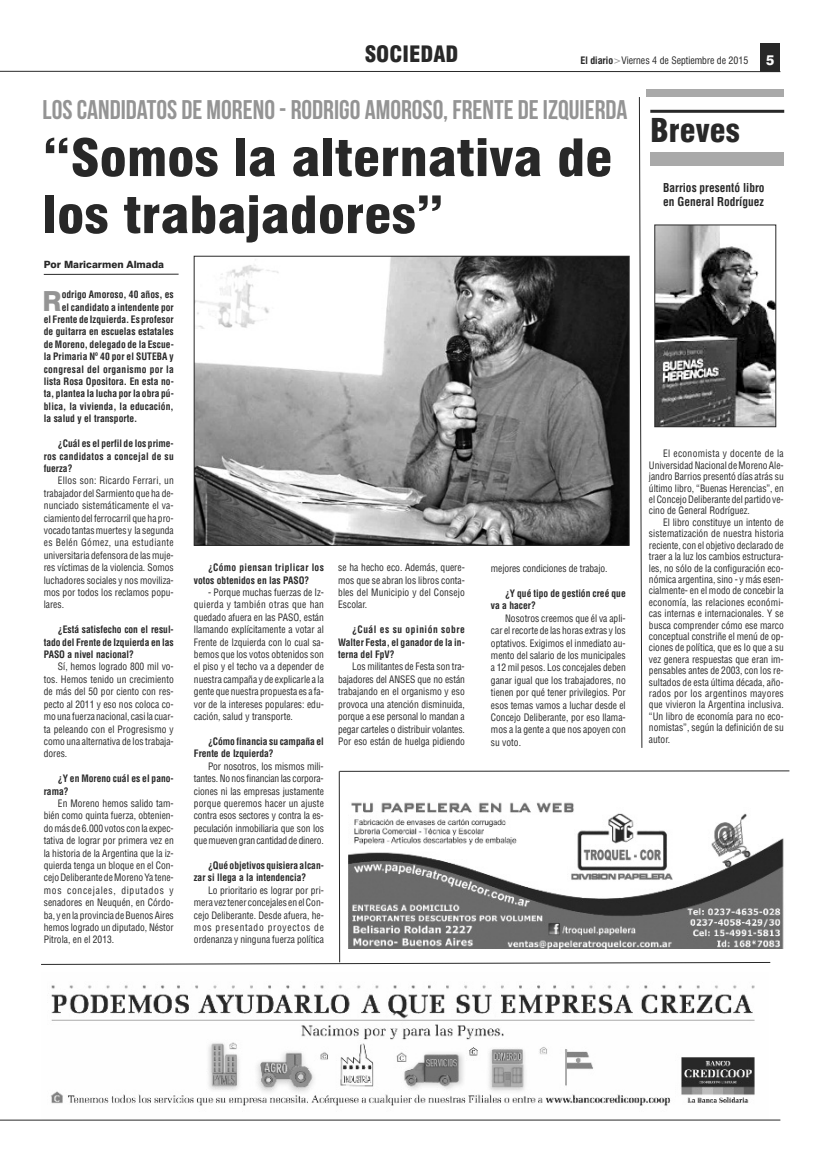
<style>
.page{position:relative;width:823px;height:1163px;background:#fff}
.page>*{position:absolute;margin:0;border:0;box-sizing:border-box;transform-origin:0 0}
.t1{font:900 condensed 50px/57px "Swiss 721 BT";color:#282828;scale:1.1 1}
.t2{font:900 condensed 32px "Swiss 721 BT";color:#282828}
.t3{font:800 27.7px "Swiss 721 BT";color:#949494;scale:.95 1}
.t4{font:27px "Bebas Neue";color:#949494}
.t5{font:900 condensed 22px "Swiss 721 BT";color:#282828}
.t6{font:700 condensed 12px/14px "Helvetica";color:#282828;scale:.95 1}
.t7{font:condensed 10px/12.4px "Helvetica";color:#282828;text-align:justify;scale:.95 1}
.t8{font:700 condensed 10px/12.4px "Helvetica";letter-spacing:.005em;color:#282828;scale:.95 1}
.t9{font:700 condensed 10px/12.4px "Helvetica";letter-spacing:.035em;color:#282828;scale:.95 1}
.t10{font:condensed 10px "Swiss 721 BT";color:#282828}
.t11{font:700 condensed 10px "Helvetica";letter-spacing:.03em;color:#282828;scale:.95 1}
.t12{font:800 10px "Swiss 721 BT";color:#282828}
.s1{font-weight:700}
.s2{color:#949494}
.s3{font-weight:800;font-stretch:normal;font-size:14px;color:#fff}
</style>
<div class="page">
<div style="left:759px;top:43px;width:20px;height:28px;background:#282828"></div>
<svg style="left:0;top:70px;width:781px;height:3px"></svg>
<hr style="left:0;top:1119px;width:780px;height:1px;background:#282828">
<img style="left:196px;top:258px;width:431px;height:285px">
<div style="left:194px;top:256px;width:435px;height:289px;border:1px solid #282828"></div>
<img style="left:51px;top:985px;width:704px;height:121px">
<hr style="left:44px;top:273px;width:134px;height:2px;background:#282828">
<hr style="left:650px;top:110px;width:133px;height:3px;background:#282828">
<div style="left:650px;top:152px;width:133px;height:13px;background:#a9a9a9"></div>
<div style="left:646px;top:90px;width:137px;height:7px;background:#a9a9a9"></div>
<img style="left:656px;top:227px;width:117px;height:198px">
<div style="left:654px;top:225px;width:121px;height:202px;border:1px solid #282828"></div>
<svg style="left:41px;top:770px;width:748px;height:194px"></svg>
<svg style="left:638px;top:97px;width:4px;height:651px"></svg>
<h3 class="t5" style="left:364px;top:46px;width:95px">SOCIEDAD</h3>
<p class="t10" style="left:580px;top:56px;width:195px"><span class="s1">El diario</span><span class="s2">&gt;</span>Viernes 4 de Septiembre de 2015 <span class="s3">5</span></p>
<h3 class="t4" style="left:43px;top:93px;width:586px">LOSCANDIDATOS DE MORENO- RODRIGO AMOROSO,FRENTE DE IZQUIERDA</h3>
<h1 class="t1" style="left:43px;top:133px;width:519px">“Somos la alternativa de los trabajadores”</h1>
<p class="t12" style="left:44px;top:261px;width:122px">Por Maricarmen Almada</p>
<h3 class="t3" style="left:42px;top:291px;width:22px">R</h3>
<p class="t8" style="left:62px;top:289px;width:119px">odrigo Amoroso, 40 años, es</p>
<p class="t8" style="left:62px;top:301px;width:119px">el candidato a intendente por</p>
<p class="t8" style="left:44px;top:314px;width:138px">el Frente de Izquierda. Es profesor</p>
<p class="t8" style="left:44px;top:326px;width:138px">de guitarra en escuelas estatales</p>
<p class="t8" style="left:44px;top:339px;width:138px">de Moreno, delegado de la Escue-</p>
<p class="t8" style="left:44px;top:351px;width:138px">la Primaria Nº 40 por el SUTEBA y</p>
<p class="t11" style="left:44px;top:365px;width:138px">congresal del organismo por la</p>
<p class="t8" style="left:44px;top:376px;width:138px">lista Rosa Opositora. En esta no-</p>
<p class="t8" style="left:44px;top:388px;width:138px">ta, plantea la lucha por la obra pú-</p>
<p class="t8" style="left:44px;top:401px;width:138px">blica, la vivienda, la educación,</p>
<p class="t8" style="left:44px;top:413px;width:100px">la salud y el transporte.</p>
<p class="t8" style="left:44px;top:438px;width:138px;text-align:justify;text-indent:14px">¿Cuál es el perfil de los prime&shy;ros candidatos a concejal de su fuerza?</p>
<p class="t7" style="left:44px;top:475px;width:138px;text-indent:14px">Ellos son: Ricardo Ferrari, un trabajador del Sarmiento que ha de&shy;nunciado sistemáticamente el va&shy;ciamiento del ferrocarril que ha pro&shy;vocado tantasmuertes y la segunda es Belén Gómez, una estudiante universitaria defensora de las muje&shy;res víctimas de la violencia. Somos luchadores sociales y nos moviliza&shy;mos por todos los reclamos popu&shy;lares.</p>
<p class="t8" style="left:44px;top:624px;width:138px;text-align:justify;text-indent:14px">¿Está satisfecho con el resul&shy;tado del Frente de Izquierda en las PASO a nivel nacional?</p>
<p class="t7" style="left:44px;top:661px;width:138px;text-indent:14px">Sí, hemos logrado 800 mil vo&shy;tos. Hemos tenido un crecimiento de más del 50 por ciento con res&shy;pecto al 2011 y eso nos coloca co&shy;mouna fuerzanacional, casi la cuar&shy;ta peleando con el Progresismo y como una alternativa de los trabaja&shy;dores.</p>
<p class="t8" style="left:44px;top:773px;width:138px;text-indent:14px">¿Y en Moreno cuál es el pano&shy;rama?</p>
<p class="t7" style="left:44px;top:797px;width:138px;text-indent:14px">En Moreno hemos salido tam&shy;bién como quinta fuerza, obtenien&shy;domás de 6.000 votos con la expec&shy;tativa de lograr por primera vez en la historia de la Argentina que la iz&shy;quierda tenga un bloque en el Con&shy;cejoDeliberante deMorenoYa tene&shy;mos concejales, diputados y senadores en Neuquén, en Córdo&shy;ba, y en la provincia deBuenosAires hemos logrado un diputado, Néstor Pitrola, en el 2013.</p>
<p class="t9" style="left:194px;top:562px;width:138px;text-indent:14px">¿Cómo piensan triplicar los votos obtenidos en las PASO?</p>
<p class="t7" style="left:194px;top:587px;width:138px;text-indent:14px">- Porque muchas fuerzas de Iz&shy;quierda y también otras que han quedado afuera en las PASO, están llamando explícitamente a votar al Frente de Izquierda con lo cual sa&shy;bemos que los votos obtenidos son el piso y el techo va a depender de nuestra campaña y de explicarle a la gente que nuestra propuesta es a fa&shy;vor de la intereses populares: edu&shy;cación, salud y transporte.</p>
<p class="t8" style="left:194px;top:735px;width:138px;text-indent:14px">¿Cómo financia su campaña el<br>Frente de Izquierda?</p>
<p class="t7" style="left:194px;top:760px;width:138px;text-indent:14px">Por nosotros, los mismos mili&shy;tantes. No nos financian las corpora&shy;ciones ni las empresas justamente porque queremos hacer un ajuste contra esos sectores y contra la es&shy;peculación inmobiliaria que son los quemueven gran cantidad de dinero.</p>
<p class="t8" style="left:194px;top:859px;width:138px;text-indent:14px">¿Qué objetivos quisiera alcan&shy;zar si llega a la intendencia?</p>
<p class="t7" style="left:194px;top:884px;width:138px;text-indent:14px">Lo prioritario es lograr por pri&shy;mera veztener concejales en elCon&shy;cejo Deliberante. Desde afuera, he&shy;mos presentado proyectos de ordenanza y ninguna fuerza política</p>
<p class="t7" style="left:338px;top:562px;width:135px">se ha hecho eco. Además, quere&shy;mos que se abran los libros conta&shy;bles del Municipio y del Consejo Escolar.</p>
<p class="t8" style="left:338px;top:624px;width:135px;text-align:justify;text-indent:14px">¿Cuál es su opinión sobre Walter Festa, el ganador de la in&shy;terna del FpV?</p>
<p class="t7" style="left:338px;top:661px;width:135px;text-indent:14px">Los militantes de Festa son tra&shy;bajadores del ANSES que no están trabajando en el organismo y eso provoca una atención disminuida, porque a ese personal lo mandan a pegar carteles o distribuir volantes.<br>Por eso están de huelga pidiendo</p>
<p class="t7" style="left:490px;top:563px;width:124px">mejores condiciones de trabajo.</p>
<p class="t8" style="left:490px;top:588px;width:143px;text-indent:14px">¿Y qué tipo de gestión creé que va a hacer?</p>
<p class="t7" style="left:490px;top:612px;width:143px;text-indent:14px">Nosotros creemos que él va apli&shy;car elrecorte de las horas extras y los optativos. Exigimos el inmediato au&shy;mento del salario de los municipales a 12 mil pesos. Los concejales deben ganar igual que los trabajadores, no tienen por qué tener privilegios. Por esos temas vamos a luchar desde el Concejo Deliberante, por eso llama&shy;mos a la gente a que nos apoyen con su voto.</p>
<h2 class="t2" style="left:650px;top:118px;width:91px">Breves</h2>
<p class="t6" style="left:662px;top:182px;width:108px">Barrios presentó libro en General Rodríguez</p>
<p class="t7" style="left:648px;top:449px;width:143px;line-height:11.4px;text-indent:14px">El economista y docente de la UniversidadNacional deMoreno Ale&shy;jandro Barrios presentó días atrás su último libro, “Buenas Herencias”, en el ConcejoDeliberante del partido ve&shy;cino de General Rodríguez.</p>
<p class="t7" style="left:648px;top:517px;width:143px;line-height:11.4px;text-indent:14px">El libro constituye un intento de sistematización de nuestra historia reciente, con el objetivo declarado de traer a la luz los cambios estructura&shy;les, no sólo de la configuración eco&shy;nómica argentina, sino - y más esen&shy;cialmente- en el modo de concebir la economía, las relaciones económi&shy;cas internas e internacionales. Y se busca comprender cómo ese marco conceptual constriñe el menú de op&shy;ciones de política, que es lo que a su vez genera respuestas que eran im&shy;pensables antes de 2003, con los re&shy;sultados de esta última década, año&shy;rados por los argentinos mayores que vivieron la Argentina inclusiva. “Un libro de economía para no eco&shy;nomistas”, según la definición de su autor.</p>
</div>
